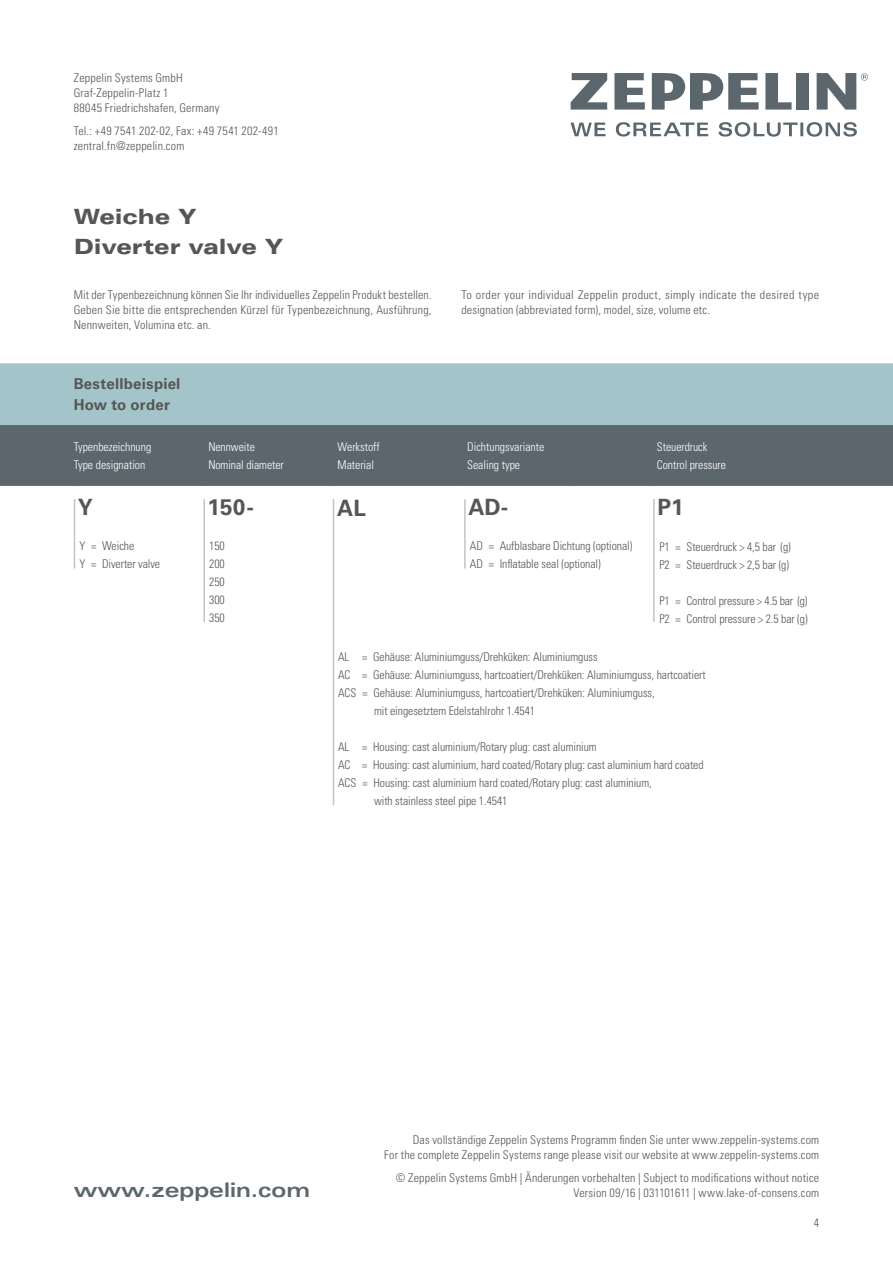
<style>
.page{position:relative;width:893px;height:1263px;background:#fff}
.page>*{position:absolute;margin:0;border:0;box-sizing:border-box;transform-origin:0 0}
.t1{font:700 22.5px "Univers LT Std";color:#565655}
.t2{font:900 expanded 21px/30px "Univers LT Std";letter-spacing:-.01em;color:#565655}
.t3{font:700 expanded 20.1px "Univers LT Std";color:#5c676d}
.t4{font:700 15px/21px "Univers LT Std";letter-spacing:.015em;color:#565655}
.t5{font:300 condensed 12px/18px "Univers LT Std";letter-spacing:-.005em;color:#565655}
.t6{font:300 condensed 12px/15px "Univers LT Std";letter-spacing:.015em;color:#565655;text-align:right}
.t7{font:300 condensed 12px/15px "Univers LT Std";letter-spacing:.02em;color:#565655}
.t8{font:300 condensed 12px/18px "Univers LT Std";color:#fff}
</style>
<div class="page">
<svg style="left:571px;top:73px;width:36px;height:37px"></svg>
<svg style="left:817px;top:73px;width:51px;height:37px"></svg>
<div style="left:796px;top:73px;width:12px;height:37px;background:#5c676d"></div>
<svg style="left:765px;top:73px;width:27px;height:37px"></svg>
<svg style="left:614px;top:73px;width:31px;height:37px"></svg>
<svg style="left:652px;top:73px;width:107px;height:37px"></svg>
<svg style="left:570px;top:122px;width:287px;height:15px"></svg>
<div style="left:0;top:363px;width:893px;height:62px;background:#a3c5c9"></div>
<div style="left:0;top:425px;width:893px;height:61px;background:#5c676d"></div>
<hr style="left:74px;top:499px;width:1px;height:69px;background:#bdc5ca">
<hr style="left:203px;top:499px;width:2px;height:123px;background:#bdc5ca">
<hr style="left:653px;top:499px;width:2px;height:123px;background:#bdc5ca">
<hr style="left:333px;top:499px;width:1px;height:306px;background:#bdc5ca">
<hr style="left:464px;top:499px;width:2px;height:69px;background:#bdc5ca">
<p class="t7" style="left:74px;top:70px;width:147px">Zeppelin Systems GmbH<br>Graf-Zeppelin-Platz 1<br>88045 Friedrichshafen, Germany</p>
<p class="t7" style="left:74px;top:124px;width:206px">Tel.: +49 7541 202-02, Fax: +49 7541 202-491 zentral.fn@zeppelin.com</p>
<h2 class="t2" style="left:74px;top:202px;width:211px">Weiche Y<br>Diverter valve Y</h2>
<p class="t5" style="left:74px;top:288px;width:359px;line-height:15px;text-align:justify">Mit der Typenbezeichnung können Sie Ihr individuelles Zeppelin Produkt bestellen.<br>Geben Sie bitte die entsprechenden Kürzel für Typenbezeichnung, Ausführung, Nennweiten, Volumina etc. an.</p>
<p class="t7" style="left:461px;top:288px;width:359px">To order your individual Zeppelin product, simply indicate the desired type designation (abbreviated form), model, size, volume etc.</p>
<p class="t4" style="left:74px;top:373px;width:108px">Bestellbeispiel<br>How to order</p>
<p class="t8" style="left:74px;top:438px;width:79px">Typenbezeichnung<br>Type designation</p>
<p class="t8" style="left:208px;top:438px;width:77px">Nennweite<br>Nominal diameter</p>
<p class="t8" style="left:337px;top:438px;width:44px">Werkstoff<br>Material</p>
<p class="t8" style="left:467px;top:438px;width:79px">Dichtungsvariante<br>Sealing type</p>
<p class="t8" style="left:657px;top:438px;width:70px">Steuerdruck<br>Control pressure</p>
<h1 class="t1" style="left:78px;top:494px;width:17px">Y</h1>
<h1 class="t1" style="left:337px;top:494px;width:30px">AL</h1>
<h1 class="t1" style="left:468px;top:494px;width:41px">AD‐</h1>
<h1 class="t1" style="left:657px;top:494px;width:28px">P1</h1>
<p class="t5" style="left:79px;top:537px;width:82px">Y = Weiche<br>Y = Diverter valve</p>
<h1 class="t1" style="left:208px;top:494px;width:48px">150‐</h1>
<p class="t5" style="left:209px;top:537px;width:17px;text-align:justify">150<br>200<br>250<br>300<br>350</p>
<p class="t5" style="left:659px;top:537px;width:133px">P1 = Steuerdruck &gt; 4,5 bar (g)<br>P2 = Steuerdruck &gt; 2,5 bar (g)</p>
<p class="t5" style="left:470px;top:537px;width:164px">AD = Aufblasbare Dichtung (optional)<br>AD = Inflatable seal (optional)</p>
<p class="t5" style="left:659px;top:591px;width:150px">P1 = Control pressure &gt; 4.5 bar (g)<br>P2 = Control pressure &gt; 2.5 bar (g)</p>
<p class="t5" style="left:338px;top:648px;width:261px">AL = Gehäuse: Aluminiumguss/Drehküken: Aluminiumguss</p>
<p class="t5" style="left:338px;top:666px;width:369px">AC = Gehäuse: Aluminiumguss, hartcoatiert/Drehküken: Aluminiumguss, hartcoatiert</p>
<p class="t5" style="left:338px;top:684px;width:318px">ACS = Gehäuse: Aluminiumguss, hartcoatiert/Drehküken: Aluminiumguss,</p>
<p class="t5" style="left:374px;top:702px;width:163px">mit eingesetztem Edelstahlrohr 1.4541</p>
<p class="t5" style="left:338px;top:738px;width:260px">AL = Housing: cast aluminium/Rotary plug: cast aluminium</p>
<p class="t5" style="left:338px;top:756px;width:367px">AC = Housing: cast aluminium, hard coated/Rotary plug: cast aluminium hard coated</p>
<p class="t5" style="left:338px;top:774px;width:315px">ACS = Housing: cast aluminium hard coated/Rotary plug: cast aluminium,</p>
<p class="t5" style="left:374px;top:792px;width:135px">with stainless steel pipe 1.4541</p>
<h3 class="t3" style="left:74px;top:1178px;width:238px">www.zeppelin.com</h3>
<p class="t6" style="left:384px;top:1132px;width:436px">Das vollständige Zeppelin Systems Programm finden Sie unter www.zeppelin-systems.com<br>For the complete Zeppelin Systems range please visit our website at www.zeppelin-systems.com</p>
<p class="t6" style="left:396px;top:1171px;width:425px">© Zeppelin Systems GmbH | Änderungen vorbehalten | Subject to modifications without notice<br>Version 09/16 | 031101611 | www.lake-of-consens.com</p>
<p class="t5" style="left:814px;top:1213px;width:7px">4</p>
</div>
